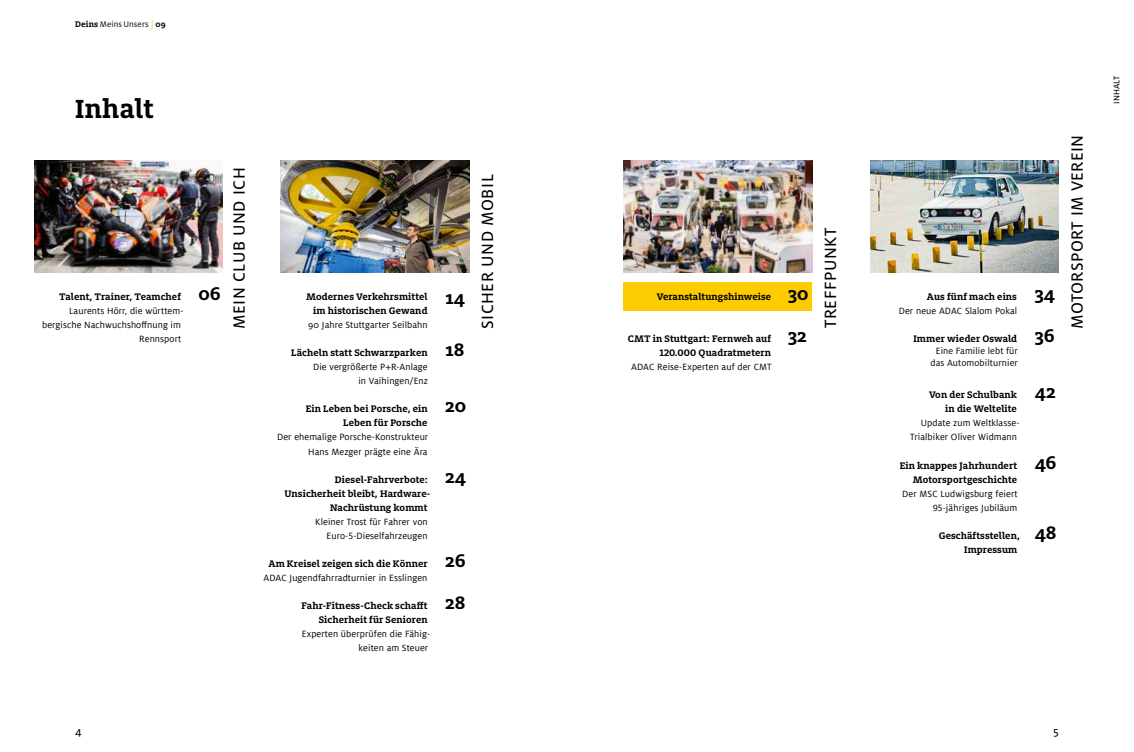
<style>
.page{position:relative;width:1134px;height:752px;background:#fff}
.page>*{position:absolute;margin:0;border:0;box-sizing:border-box;transform-origin:0 0}
.t1{font:700 29px "Milo Slab ADAC";letter-spacing:.01em;color:#000}
.t2{font:700 20px "Milo Slab ADAC";color:#000}
.t3{font:18px "Milo ADAC Text";letter-spacing:.03em;color:#000}
.t4{font:12px "Milo ADAC Text";color:#000}
.t5{font:700 10.5px/14px "Milo Slab ADAC";letter-spacing:.01em;color:#000;text-align:right}
.t6{font:10px/14px "Milo ADAC Offc";letter-spacing:.01em;color:#000;text-align:right}
.t7{font:10px/12px "Milo ADAC";letter-spacing:.01em;color:#000;text-align:center}
.t8{font:9px "Milo ADAC";letter-spacing:.015em;color:#000}
.t9{font:9px "Milo ADAC Text";letter-spacing:.02em;color:#000}
.s1{font-family:"Milo Slab ADAC";font-weight:700}
.s2{color:#fdcc00}
.s3{font-size:20px}
</style>
<div class="page">
<img style="left:870px;top:160px;width:189px;height:112px">
<img style="left:281px;top:160px;width:188px;height:112px">
<img style="left:624px;top:160px;width:188px;height:112px">
<img style="left:34px;top:160px;width:189px;height:112px">
<div style="left:624px;top:282px;width:188px;height:29px;background:#fdcc00"></div>
<p class="t8" style="left:75px;top:19px;width:92px"><span class="s1">Deins</span> Meins Unsers <span class="s2">|</span> <span class="s1">09</span></p>
<h1 class="t1" style="left:75px;top:90px;width:80px">Inhalt</h1>
<p class="t5" style="left:59px;top:289px;width:123px">Talent, Trainer, Teamchef</p>
<p class="t6" style="left:42px;top:304px;width:143px">Laurents Hörr, die württem&shy;bergische Nachwuchshoffnung im<br>Rennsport</p>
<h3 class="t3" style="left:229px;top:329px;width:163px;rotate:-90deg">MEIN CLUB UND ICH</h3>
<h3 class="t3" style="left:478px;top:329px;width:156px;rotate:-90deg">SICHER UND MOBIL</h3>
<h3 class="t3" style="left:821px;top:328px;width:102px;rotate:-90deg">TREFFPUNKT</h3>
<h2 class="t2" style="left:198px;top:281px;width:24px">06</h2>
<p class="t5" style="left:657px;top:289px;width:153px">Veranstaltungshinweise <span class="s3">30</span></p>
<h2 class="t2" style="left:445px;top:285px;width:21px">14</h2>
<h2 class="t2" style="left:1035px;top:281px;width:22px">34</h2>
<p class="t5" style="left:306px;top:289px;width:123px">Modernes Verkehrsmittel im historischen Gewand</p>
<p class="t7" style="left:308px;top:319px;width:121px">90 Jahre Stuttgarter Seilbahn</p>
<p class="t5" style="left:927px;top:289px;width:92px">Aus fünf mach eins</p>
<p class="t6" style="left:899px;top:304px;width:120px">Der neue ADAC Slalom Pokal</p>
<h2 class="t2" style="left:1035px;top:323px;width:22px">36</h2>
<h2 class="t2" style="left:788px;top:323px;width:20px">32</h2>
<p class="t5" style="left:913px;top:331px;width:105px">Immer wieder Oswald</p>
<p class="t7" style="left:930px;top:345px;width:89px">Eine Familie lebt für das Automobilturnier</p>
<p class="t5" style="left:628px;top:331px;width:145px">CMT in Stuttgart: Fernweh auf<br>120.000 Quadratmetern</p>
<p class="t6" style="left:631px;top:360px;width:142px">ADAC Reise-Experten auf der CMT</p>
<h2 class="t2" style="left:445px;top:337px;width:20px">18</h2>
<p class="t5" style="left:291px;top:345px;width:138px">Lächeln statt Schwarzparken</p>
<p class="t6" style="left:313px;top:360px;width:116px">Die vergrößerte P+R-Anlage in Vaihingen/Enz</p>
<p class="t5" style="left:306px;top:401px;width:123px">Ein Leben bei Porsche, ein<br>Leben für Porsche</p>
<p class="t6" style="left:277px;top:430px;width:153px">Der ehemalige Porsche-Konstrukteur<br>Hans Mezger prägte eine Ära</p>
<h2 class="t2" style="left:1035px;top:379px;width:22px">42</h2>
<p class="t5" style="left:929px;top:387px;width:90px">Von der Schulbank in die Weltelite</p>
<p class="t6" style="left:910px;top:416px;width:111px">Update zum Weltklasse-<br>Trialbiker Oliver Widmann</p>
<h2 class="t2" style="left:445px;top:393px;width:22px">20</h2>
<h2 class="t2" style="left:1035px;top:449px;width:23px">46</h2>
<p class="t5" style="left:900px;top:457px;width:119px">Ein knappes Jahrhundert<br>Motorsportgeschichte</p>
<p class="t6" style="left:902px;top:486px;width:117px">Der MSC Ludwigsburg feiert<br>95-jähriges Jubiläum</p>
<p class="t5" style="left:939px;top:527px;width:83px">Geschäftsstellen,<br>Impressum</p>
<h2 class="t2" style="left:445px;top:463px;width:22px">24</h2>
<p class="t5" style="left:284px;top:471px;width:147px">Diesel-Fahrverbote:<br>Unsicherheit bleibt, Hardware-<br>Nachrüstung kommt</p>
<p class="t6" style="left:315px;top:514px;width:114px">Kleiner Trost für Fahrer von<br>Euro-5-Dieselfahrzeugen</p>
<h2 class="t2" style="left:1035px;top:519px;width:23px">48</h2>
<h2 class="t2" style="left:445px;top:547px;width:22px">26</h2>
<p class="t5" style="left:268px;top:555px;width:161px">Am Kreisel zeigen sich die Könner</p>
<p class="t6" style="left:263px;top:570px;width:166px">ADAC Jugendfahrradturnier in Esslingen</p>
<p class="t5" style="left:301px;top:597px;width:128px">Fahr-Fitness-Check schafft<br>Sicherheit für Senioren</p>
<p class="t6" style="left:302px;top:626px;width:130px">Experten überprüfen die Fähig&shy;keiten am Steuer</p>
<h2 class="t2" style="left:445px;top:589px;width:22px">28</h2>
<h3 class="t3" style="left:1067px;top:329px;width:196px;rotate:-90deg">MOTORSPORT IM VEREIN</h3>
<p class="t9" style="left:1112px;top:104px;width:30px;rotate:-90deg">INHALT</p>
<p class="t4" style="left:75px;top:724px;width:8px">4</p>
<p class="t4" style="left:1053px;top:724px;width:7px">5</p>
</div>
